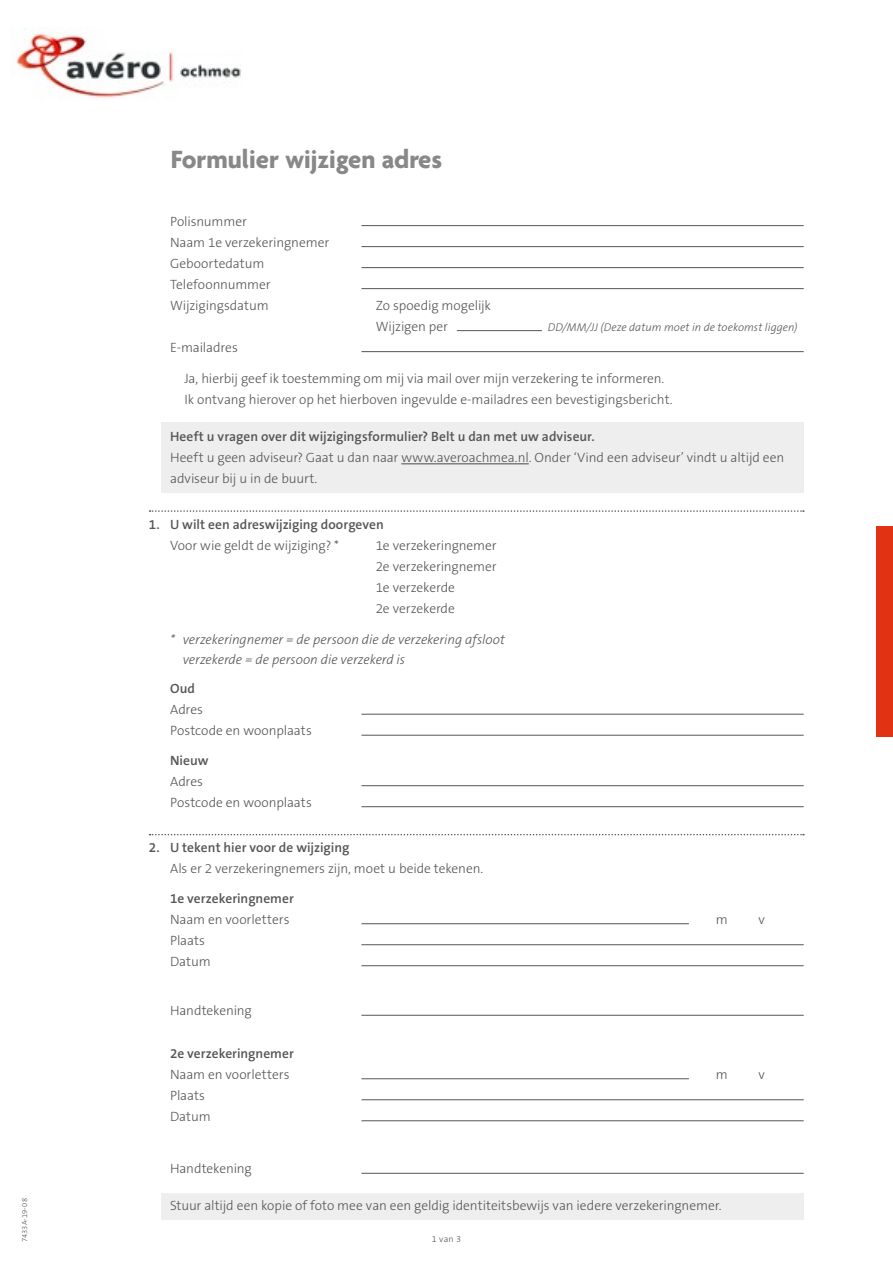
<style>
.page{position:relative;width:893px;height:1263px;background:#fff}
.page>*{position:absolute;margin:0;border:0;box-sizing:border-box;transform-origin:0 0}
.t1{font:700 27px "Agenda";color:#888}
.t2{font:300 13.5px/21px "The Sans B3";letter-spacing:-.005em;color:#555}
.t3{font:600 13.5px "The Sans B6";color:#555}
.t4{font:italic 300 13.5px/19.5px "The Sans B3";letter-spacing:-.005em;color:#555}
.t5{font:italic 300 11.25px "The Sans B3";letter-spacing:.005em;color:#555}
.t6{font:300 9px "The Sans B3";color:#555}
.t7{font:300 7.5px "The Sans B3";letter-spacing:.015em;color:#555}
</style>
<div class="page">
<div style="left:876px;top:526px;width:17px;height:211px;background:#e13214"></div>
<div style="left:162px;top:422px;width:642px;height:28px;background:#eee"></div>
<div style="left:162px;top:445px;width:642px;height:47px;background:#eee"></div>
<hr style="left:401px;top:464px;width:128px;height:1px;background:#484848">
<svg style="left:150px;top:510px;width:654px;height:2px"></svg>
<svg style="left:150px;top:834px;width:654px;height:1px"></svg>
<div style="left:162px;top:1193px;width:642px;height:26px;background:#eee"></div>
<hr style="left:361px;top:225px;width:443px;height:1px;background:#555">
<hr style="left:361px;top:246px;width:443px;height:1px;background:#555">
<hr style="left:361px;top:267px;width:443px;height:1px;background:#555">
<hr style="left:361px;top:288px;width:443px;height:1px;background:#555">
<hr style="left:457px;top:330px;width:85px;height:1px;background:#555">
<hr style="left:361px;top:351px;width:443px;height:1px;background:#555">
<hr style="left:361px;top:714px;width:443px;height:1px;background:#555">
<hr style="left:361px;top:735px;width:443px;height:1px;background:#555">
<hr style="left:361px;top:785px;width:443px;height:1px;background:#555">
<hr style="left:361px;top:806px;width:443px;height:1px;background:#555">
<hr style="left:361px;top:923px;width:328px;height:1px;background:#555">
<hr style="left:361px;top:944px;width:443px;height:1px;background:#555">
<hr style="left:361px;top:965px;width:443px;height:1px;background:#555">
<hr style="left:361px;top:1015px;width:443px;height:1px;background:#555">
<hr style="left:361px;top:1078px;width:328px;height:1px;background:#555">
<hr style="left:361px;top:1099px;width:443px;height:1px;background:#555">
<hr style="left:361px;top:1120px;width:443px;height:1px;background:#555">
<hr style="left:361px;top:1173px;width:443px;height:1px;background:#555">
<img style="left:15px;top:29px;width:226px;height:69px">
<p class="t7" style="left:21px;top:1242px;width:45px;rotate:-90deg">7433A-19-08</p>
<h1 class="t1" style="left:171px;top:145px;width:273px">Formulier wijzigen adres</h1>
<p class="t2" style="left:170px;top:212px;width:161px">Polisnummer<br>Naam 1e verzekeringnemer<br>Geboortedatum<br>Telefoonnummer<br>Wijzigingsdatum</p>
<p class="t2" style="left:376px;top:296px;width:117px">Zo spoedig mogelijk<br>Wijzigen per</p>
<p class="t5" style="left:548px;top:321px;width:251px">DD/MM/JJ (Deze datum moet in de toekomst liggen)</p>
<p class="t2" style="left:170px;top:338px;width:69px">E-mailadres</p>
<p class="t2" style="left:184px;top:369px;width:490px">Ja, hierbij geef ik toestemming om mij via mail over mijn verzekering te informeren.<br>Ik ontvang hierover op het hierboven ingevulde e-mailadres een bevestigingsbericht.</p>
<p class="t3" style="left:170px;top:430px;width:426px">Heeft u vragen over dit wijzigingsformulier? Belt u dan met uw adviseur.</p>
<p class="t2" style="left:170px;top:448px;width:616px">Heeft u geen adviseur? Gaat u dan naar www.averoachmea.nl. Onder ‘Vind een adviseur’ vindt u altijd een adviseur bij u in de buurt.</p>
<p class="t3" style="left:149px;top:517px;width:236px">1. U wilt een adreswijziging doorgeven</p>
<p class="t2" style="left:170px;top:536px;width:171px">Voor wie geldt de wijziging? *</p>
<p class="t2" style="left:376px;top:536px;width:122px">1e verzekeringnemer<br>2e verzekeringnemer<br>1e verzekerde<br>2e verzekerde</p>
<p class="t4" style="left:183px;top:631px;width:324px;text-indent:-13px">* verzekeringnemer = de persoon die de verzekering afsloot verzekerde = de persoon die verzekerd is</p>
<p class="t3" style="left:170px;top:682px;width:26px">Oud</p>
<p class="t2" style="left:170px;top:700px;width:143px">Adres<br>Postcode en woonplaats</p>
<p class="t3" style="left:170px;top:753px;width:40px">Nieuw</p>
<p class="t2" style="left:170px;top:772px;width:143px">Adres<br>Postcode en woonplaats</p>
<p class="t3" style="left:149px;top:841px;width:202px">2. U tekent hier voor de wijziging</p>
<p class="t2" style="left:170px;top:859px;width:315px">Als er 2 verzekeringnemers zijn, moet u beide tekenen.</p>
<p class="t3" style="left:170px;top:891px;width:125px">1e verzekeringnemer</p>
<p class="t2" style="left:170px;top:910px;width:121px">Naam en voorletters</p>
<p class="t2" style="left:716px;top:910px;width:13px">m</p>
<p class="t2" style="left:758px;top:910px;width:8px">v</p>
<p class="t2" style="left:170px;top:931px;width:42px">Plaats<br>Datum</p>
<p class="t2" style="left:170px;top:1001px;width:83px">Handtekening</p>
<p class="t3" style="left:170px;top:1046px;width:125px">2e verzekeringnemer</p>
<p class="t2" style="left:170px;top:1065px;width:121px">Naam en voorletters</p>
<p class="t2" style="left:716px;top:1065px;width:13px">m</p>
<p class="t2" style="left:758px;top:1065px;width:8px">v</p>
<p class="t2" style="left:170px;top:1086px;width:42px">Plaats<br>Datum</p>
<p class="t2" style="left:170px;top:1159px;width:83px">Handtekening</p>
<p class="t2" style="left:170px;top:1196px;width:553px">Stuur altijd een kopie of foto mee van een geldig identiteitsbewijs van iedere verzekeringnemer.</p>
<p class="t6" style="left:432px;top:1234px;width:31px">1 van 3</p>
</div>
